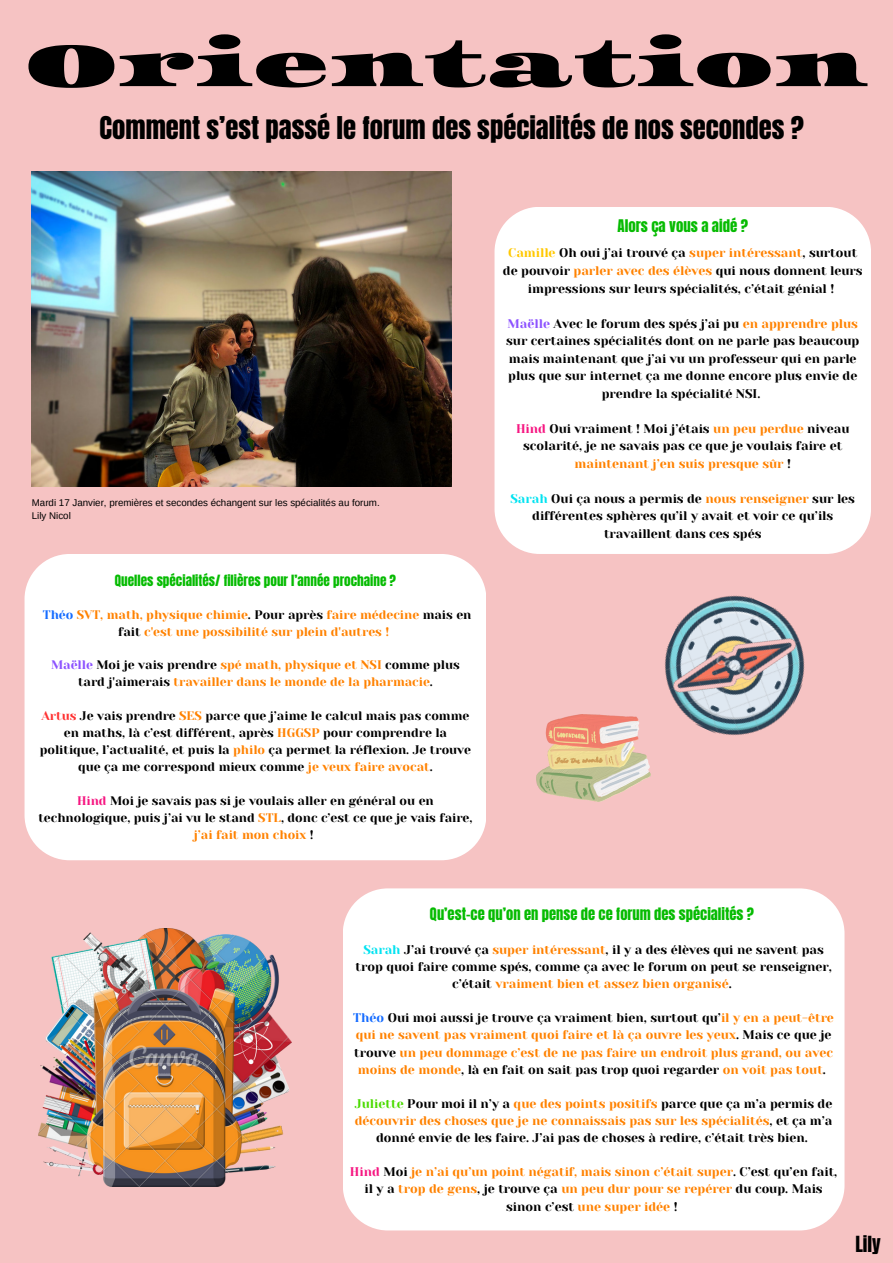
<style>
.page{position:relative;width:893px;height:1263px;background:#f6c3c3}
.page>*{position:absolute;margin:0;border:0;box-sizing:border-box;transform-origin:0 0}
.t1{font:62.55px "Asset";color:#000}
.t2{font:26.7px "Anton";color:#000}
.t3{font:18.9px "Anton";color:#000}
.t4{font:14.85px "Anton";color:#06bb02}
.t5{font:14.55px "Anton";color:#06bb02}
.t6{font:13.2px "Anton";color:#06bb02}
.t7{font:12.52px/17.5px "Yeseva One";color:#000;text-align:center}
.t8{font:12.52px/17.1px "Yeseva One";color:#ff8200}
.t9{font:12.38px/17px "Yeseva One";color:#000;text-align:center}
.t10{font:12.38px/17px "Yeseva One";color:#ff8200;text-align:center}
.t11{font:9.75px "Arimo";color:#000}
.s1{color:#156cff}
.s2{color:#000}
.s3{color:#8c52ff}
.s4{color:#ff3131}
.s5{color:#ff8200}
.s6{color:#f61681}
.s7{color:#ffc800}
.s8{color:#03e3f1}
.s9{color:#4bdb00}
</style>
<div class="page">
<img style="left:32px;top:171px;width:419px;height:315px">
<div style="left:494px;top:207px;width:377px;height:347px;background:#fff"></div>
<div style="left:25px;top:554px;width:461px;height:306px;background:#fff"></div>
<div style="left:343px;top:888px;width:501px;height:342px;background:#fff"></div>
<img style="left:664px;top:595px;width:141px;height:141px">
<img style="left:537px;top:714px;width:113px;height:87px">
<img style="left:38px;top:928px;width:253px;height:258px">
<p class="t1" style="left:25px;top:26px;width:844px">Orientation</p>
<p class="t2" style="left:100px;top:109px;width:706px">Comment s’est passé le forum des spécialités de nos secondes ?</p>
<p class="t11" style="left:32px;top:497px;width:349px">Mardi 17 Janvier, premières et secondes échangent sur les spécialités au forum.</p>
<p class="t11" style="left:32px;top:510px;width:40px">Lily Nicol</p>
<p class="t6" style="left:115px;top:570px;width:283px">Quelles spécialités/ filières pour l’année prochaine ?</p>
<p class="t10" style="left:43px;top:606px;width:430px"><span class="s1">Théo</span> SVT, math, physique chimie<span class="s2">. Pour après</span> faire médecine <span class="s2">mais en fait</span> c'est une possibilité sur plein d'autres !</p>
<p class="t10" style="left:51px;top:657px;width:410px"><span class="s3">Maëlle</span> <span class="s2">Moi je vais prendre</span> spé math, physique et NSI <span class="s2">comme plus tard j'aimerais</span> travailler dans le monde de la pharmacie<span class="s2">.</span></p>
<p class="t9" style="left:40px;top:707px;width:433px"><span class="s4">Artus</span> Je vais prendre <span class="s5">SES</span> parce que j’aime le calcul mais pas comme en maths, là c’est différent, après <span class="s5">HGGSP</span> pour comprendre la politique, l’actualité, et puis la <span class="s5">philo</span> ça permet la réflexion. Je trouve que ça me correspond mieux comme <span class="s5">je veux faire avocat</span>.</p>
<p class="t9" style="left:38px;top:792px;width:436px"><span class="s6">Hind</span> Moi je savais pas si je voulais aller en général ou en technologique, puis j’ai vu le stand <span class="s5">STL</span>, donc c’est ce que je vais faire, <span class="s5">j’ai fait mon choix</span> !</p>
<p class="t4" style="left:617px;top:215px;width:132px">Alors ça vous a aidé ?</p>
<p class="t7" style="left:503px;top:244px;width:361px"><span class="s7">Camille</span> Oh oui j’ai trouvé ça <span class="s5">super intéressant</span>, surtout de pouvoir <span class="s5">parler avec des élèves</span> qui nous donnent leurs impressions sur leurs spécialités, c’était génial !</p>
<p class="t7" style="left:506px;top:315px;width:355px"><span class="s3">Maëlle</span> Avec le forum des spés j’ai pu <span class="s5">en apprendre plus </span>sur certaines spécialités dont on ne parle pas beaucoup mais maintenant que j’ai vu un professeur qui en parle plus que sur internet ça me donne encore plus envie de prendre la spécialité NSI.</p>
<p class="t7" style="left:516px;top:420px;width:335px"><span class="s6">Hind</span> Oui vraiment ! Moi j’étais <span class="s5">un peu perdue</span> niveau scolarité, je ne savais pas ce que je voulais faire et <span class="s5">maintenant j’en suis presque sûr</span> !</p>
<p class="t7" style="left:510px;top:490px;width:346px"><span class="s8">Sarah</span> Oui ça nous a permis de <span class="s5">nous renseigner</span> sur les différentes sphères qu’il y avait et voir ce qu’ils travaillent dans ces spés</p>
<p class="t5" style="left:430px;top:903px;width:326px">Qu’est-ce qu’on en pense de ce forum des spécialités ?</p>
<p class="t7" style="left:355px;top:941px;width:478px;line-height:17.1px"><span class="s8">Sarah</span> J’ai trouvé ça <span class="s5">super intéressant</span>, il y a des élèves qui ne savent pas trop quoi faire comme spés, comme ça avec le forum on peut se renseigner, c’était <span class="s5">vraiment bien et assez bien organisé</span>.</p>
<p class="t8" style="left:353px;top:1009px;width:482px"><span class="s1">Théo</span> <span class="s2">Oui moi aussi je trouve ça vraiment bien, surtout qu’</span>il y en a peut-être qui ne savent pas vraiment quoi faire et là ça ouvre les yeux<span class="s2">. Mais ce que je trouve</span> un peu dommage c’est de ne pas faire un endroit plus grand, ou avec moins de monde<span class="s2">, là en fait on sait pas trop quoi regarder</span> on voit pas tout<span class="s2">.</span></p>
<p class="t7" style="left:355px;top:1095px;width:479px;line-height:17.1px"><span class="s9">Juliette</span> Pour moi il n’y a <span class="s5">que des points positifs</span> parce que ça m’a permis de <span class="s5">découvrir des choses que je ne connaissais pas sur les spécialités</span>, et ça m’a donné envie de les faire. J’ai pas de choses à redire, c’était très bien.</p>
<p class="t8" style="left:350px;top:1163px;width:489px;text-align:center"><span class="s6">Hind</span> <span class="s2">Moi</span> je n’ai qu’un point négatif, mais sinon c’était super<span class="s2">. C’est qu’en fait, il y a</span> trop de gens<span class="s2">, je trouve ça</span> un peu dur pour se repérer <span class="s2">du coup. Mais sinon c’est</span> une super idée <span class="s2">!</span></p>
<p class="t3" style="left:855px;top:1230px;width:27px">Lily</p>
</div>
